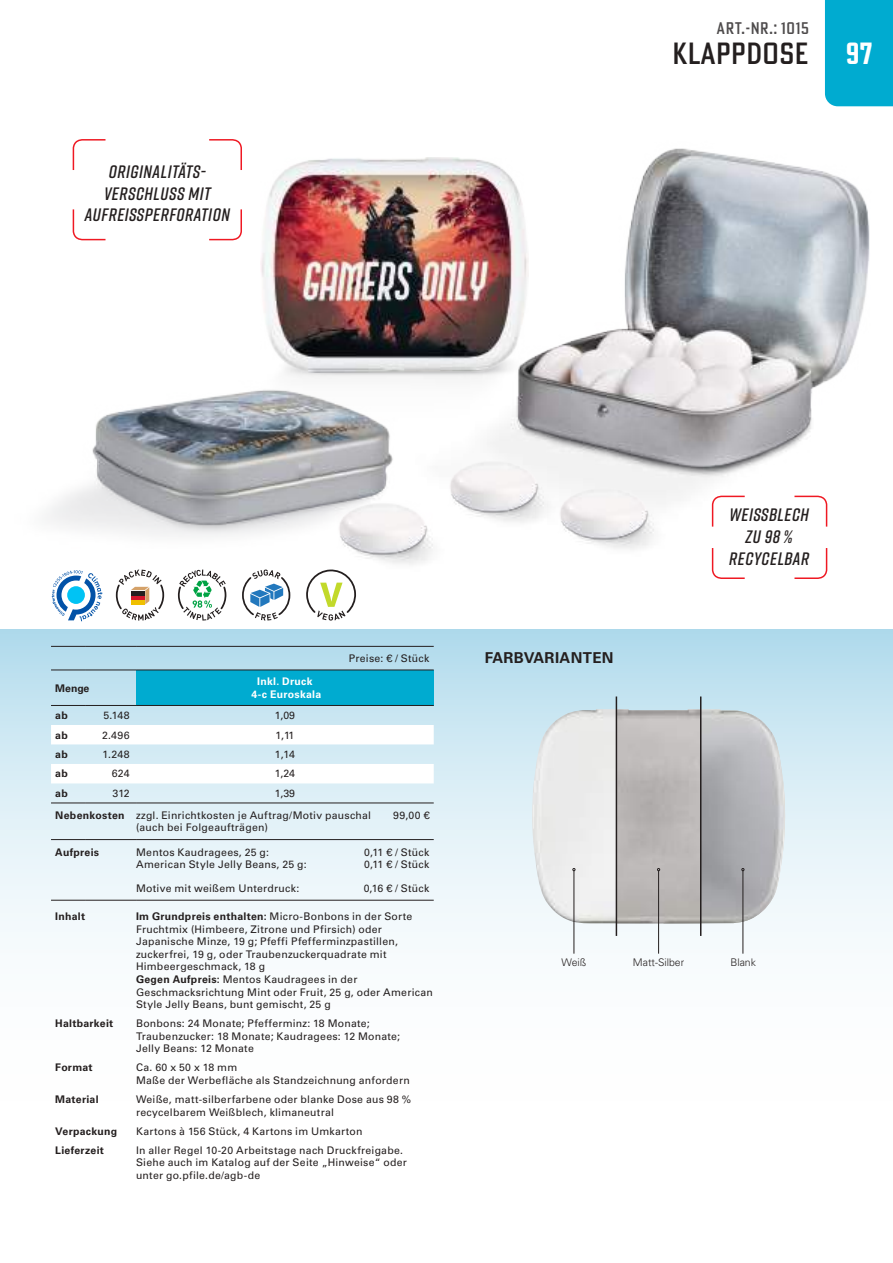
<style>
.page{position:relative;width:893px;height:1263px;background:#fff}
.page>*{position:absolute;margin:0;border:0;box-sizing:border-box;transform-origin:0 0}
.t1{font:500 30px "Poster Gothic Cond ATF";letter-spacing:.02em;color:#241f1f}
.t2{font:700 30px "Poster Gothic Ex Cond ATF";color:#fff}
.t3{font:italic 600 18px/21.6px "Rift";letter-spacing:.03em;color:#241f1f;text-align:center}
.t4{font:500 16.5px "Poster Gothic Cond ATF";letter-spacing:.04em;color:#4e4b4c}
.t5{font:700 15px "Univers LT Pro 65";letter-spacing:.025em;color:#241f1f}
.t6{font:10.5px/12.6px "Univers LT Pro 55 Roman";letter-spacing:.025em;color:#241f1f}
.t7{font:700 10.5px "Univers LT Pro 65";letter-spacing:.025em;color:#241f1f}
.t8{font:700 10.5px/12.6px "Univers LT Pro 65";letter-spacing:.025em;color:#fff;text-align:center}
.t9{font:300 10.5px "Univers LT Pro 45";color:#241f1f}
.s1{font-family:"Univers LT Pro 65";font-weight:700}
</style>
<div class="page">
<div style="left:825px;top:0;width:68px;height:106px;background:#00abd0"></div>
<svg style="left:0;top:629px;width:893px;height:325px"></svg>
<img style="left:531px;top:709px;width:85px;height:214px">
<img style="left:701px;top:709px;width:84px;height:214px">
<img style="left:617px;top:709px;width:83px;height:214px">
<hr style="left:616px;top:696px;width:1px;height:240px;background:#241f1f">
<hr style="left:700px;top:696px;width:1px;height:240px;background:#241f1f">
<hr style="left:574px;top:871px;width:1px;height:83px;background:#241f1f">
<hr style="left:658px;top:871px;width:1px;height:83px;background:#241f1f">
<hr style="left:743px;top:871px;width:1px;height:83px;background:#241f1f">
<img style="left:260px;top:158px;width:104px;height:212px">
<img style="left:364px;top:148px;width:506px;height:333px">
<img style="left:447px;top:422px;width:144px;height:98px">
<img style="left:447px;top:464px;width:33px;height:56px">
<img style="left:499px;top:449px;width:202px;height:101px">
<img style="left:46px;top:370px;width:401px;height:229px">
<svg style="left:711px;top:495px;width:34px;height:32px"></svg>
<svg style="left:794px;top:548px;width:34px;height:31px"></svg>
<svg style="left:794px;top:495px;width:34px;height:32px"></svg>
<svg style="left:711px;top:548px;width:34px;height:31px"></svg>
<svg style="left:72px;top:139px;width:34px;height:31px"></svg>
<svg style="left:209px;top:209px;width:33px;height:32px"></svg>
<svg style="left:209px;top:139px;width:33px;height:31px"></svg>
<svg style="left:72px;top:209px;width:34px;height:32px"></svg>
<svg style="left:52px;top:570px;width:50px;height:51px"></svg>
<svg style="left:116px;top:569px;width:48px;height:52px"></svg>
<div style="left:136px;top:670px;width:298px;height:35px;background:#00abd0"></div>
<svg style="left:51px;top:725px;width:383px;height:58px"></svg>
<hr style="left:136px;top:646px;width:298px;height:1px;background:#241f1f">
<hr style="left:136px;top:670px;width:298px;height:1px;background:#241f1f">
<hr style="left:136px;top:705px;width:298px;height:1px;background:#241f1f">
<hr style="left:136px;top:839px;width:298px;height:1px;background:#241f1f">
<hr style="left:136px;top:900px;width:298px;height:1px;background:#241f1f">
<hr style="left:51px;top:900px;width:35px;height:1px;background:#241f1f">
<hr style="left:86px;top:900px;width:50px;height:1px;background:#241f1f">
<hr style="left:51px;top:839px;width:35px;height:1px;background:#241f1f">
<hr style="left:86px;top:839px;width:50px;height:1px;background:#241f1f">
<hr style="left:51px;top:705px;width:35px;height:1px;background:#241f1f">
<hr style="left:86px;top:705px;width:50px;height:1px;background:#241f1f">
<hr style="left:51px;top:646px;width:35px;height:1px;background:#241f1f">
<hr style="left:86px;top:646px;width:50px;height:1px;background:#241f1f">
<hr style="left:51px;top:670px;width:35px;height:1px;background:#241f1f">
<hr style="left:86px;top:670px;width:50px;height:1px;background:#241f1f">
<hr style="left:51px;top:803px;width:35px;height:1px;background:#241f1f">
<hr style="left:86px;top:803px;width:50px;height:1px;background:#241f1f">
<hr style="left:136px;top:803px;width:298px;height:1px;background:#241f1f">
<svg style="left:306px;top:569px;width:50px;height:52px"></svg>
<svg style="left:178px;top:569px;width:48px;height:52px"></svg>
<svg style="left:242px;top:569px;width:48px;height:52px"></svg>
<h2 class="t3" style="left:85px;top:160px;width:146px">ORIGINALITÄTS-<br>VERSCHLUSS MIT<br>AUFREIßPERFORATION</h2>
<h3 class="t4" style="left:717px;top:17px;width:94px">ART.-NR.: 1015</h3>
<h1 class="t1" style="left:673px;top:34px;width:137px">KLAPPDOSE</h1>
<h1 class="t2" style="left:846px;top:34px;width:28px">97</h1>
<p class="t6" style="left:349px;top:651px;width:82px">Preise: € / Stück</p>
<p class="t7" style="left:55px;top:680px;width:36px">Menge</p>
<p class="t8" style="left:252px;top:675px;width:71px">Inkl. Druck<br>4-c Euroskala</p>
<p class="t7" style="left:55px;top:708px;width:14px">ab</p>
<p class="t6" style="left:103px;top:708px;width:28px">5.148</p>
<p class="t6" style="left:275px;top:708px;width:22px">1,09</p>
<p class="t7" style="left:55px;top:727px;width:14px">ab</p>
<p class="t6" style="left:102px;top:728px;width:29px">2.496</p>
<p class="t6" style="left:275px;top:728px;width:21px">1,11</p>
<p class="t7" style="left:55px;top:747px;width:14px">ab</p>
<p class="t6" style="left:103px;top:747px;width:29px">1.248</p>
<p class="t6" style="left:275px;top:747px;width:22px">1,14</p>
<p class="t7" style="left:55px;top:766px;width:14px">ab</p>
<p class="t6" style="left:112px;top:767px;width:19px">624</p>
<p class="t6" style="left:275px;top:767px;width:22px">1,24</p>
<p class="t7" style="left:55px;top:786px;width:14px">ab</p>
<p class="t6" style="left:112px;top:786px;width:19px">312</p>
<p class="t6" style="left:55px;top:782px;width:317px;line-height:22px;text-indent:219px">1,39<br><span class="s1">Nebenkosten</span> zzgl. Einrichtkosten je Auftrag/Motiv pauschal</p>
<p class="t6" style="left:136px;top:820px;width:133px">(auch bei Folgeaufträgen)</p>
<p class="t6" style="left:393px;top:808px;width:38px">99,00 €</p>
<p class="t7" style="left:55px;top:844px;width:45px">Aufpreis</p>
<p class="t6" style="left:136px;top:845px;width:134px">Mentos Kaudragees, 25 g:</p>
<p class="t6" style="left:364px;top:845px;width:67px">0,11 € / Stück</p>
<p class="t6" style="left:136px;top:857px;width:172px">American Style Jelly Beans, 25 g:</p>
<p class="t6" style="left:364px;top:857px;width:67px">0,11 € / Stück</p>
<p class="t6" style="left:136px;top:881px;width:165px">Motive mit weißem Unterdruck:</p>
<p class="t6" style="left:364px;top:881px;width:67px">0,16 € / Stück</p>
<p class="t7" style="left:55px;top:909px;width:31px">Inhalt</p>
<p class="t6" style="left:136px;top:909px;width:298px"><span class="s1">Im Grundpreis enthalten:</span> Micro-Bonbons in der Sorte Fruchtmix (Himbeere, Zitrone und Pfirsich) oder Japanische Minze, 19 g; Pfeffi Pfefferminzpastillen, zuckerfrei, 19 g, oder Traubenzuckerquadrate mit Himbeergeschmack, 18 g<br><span class="s1">Gegen Aufpreis:</span> Mentos Kaudragees in der Geschmacksrichtung Mint oder Fruit, 25 g, oder American Style Jelly Beans, bunt gemischt, 25 g</p>
<p class="t7" style="left:55px;top:1016px;width:60px">Haltbarkeit</p>
<p class="t6" style="left:136px;top:1017px;width:266px">Bonbons: 24 Monate; Pfefferminz: 18 Monate;<br>Traubenzucker: 18 Monate; Kaudragees: 12 Monate;<br>Jelly Beans: 12 Monate</p>
<p class="t7" style="left:55px;top:1060px;width:39px">Format</p>
<p class="t6" style="left:136px;top:1061px;width:275px">Ca. 60 x 50 x 18 mm<br>Maße der Werbefläche als Standzeichnung anfordern</p>
<p class="t7" style="left:55px;top:1092px;width:45px">Material</p>
<p class="t6" style="left:136px;top:1092px;width:277px">Weiße, matt-silberfarbene oder blanke Dose aus 98 % recycelbarem Weißblech, klimaneutral</p>
<p class="t7" style="left:55px;top:1123px;width:63px">Verpackung</p>
<p class="t6" style="left:136px;top:1124px;width:228px">Kartons à 156 Stück, 4 Kartons im Umkarton</p>
<p class="t7" style="left:55px;top:1142px;width:50px">Lieferzeit</p>
<p class="t6" style="left:136px;top:1143px;width:272px">In aller Regel 10-20 Arbeitstage nach Druckfreigabe.<br>Siehe auch im Katalog auf der Seite „Hinweise“ oder unter go.pfile.de/agb-de</p>
<h3 class="t5" style="left:485px;top:647px;width:130px">FARBVARIANTEN</h3>
<h2 class="t3" style="left:729px;top:504px;width:81px">WEIßBLECH<br>ZU 98 %<br>RECYCELBAR</h2>
<p class="t9" style="left:562px;top:955px;width:26px">Weiß</p>
<p class="t9" style="left:633px;top:955px;width:53px">Matt-Silber</p>
<p class="t9" style="left:730px;top:955px;width:27px">Blank</p>
</div>
